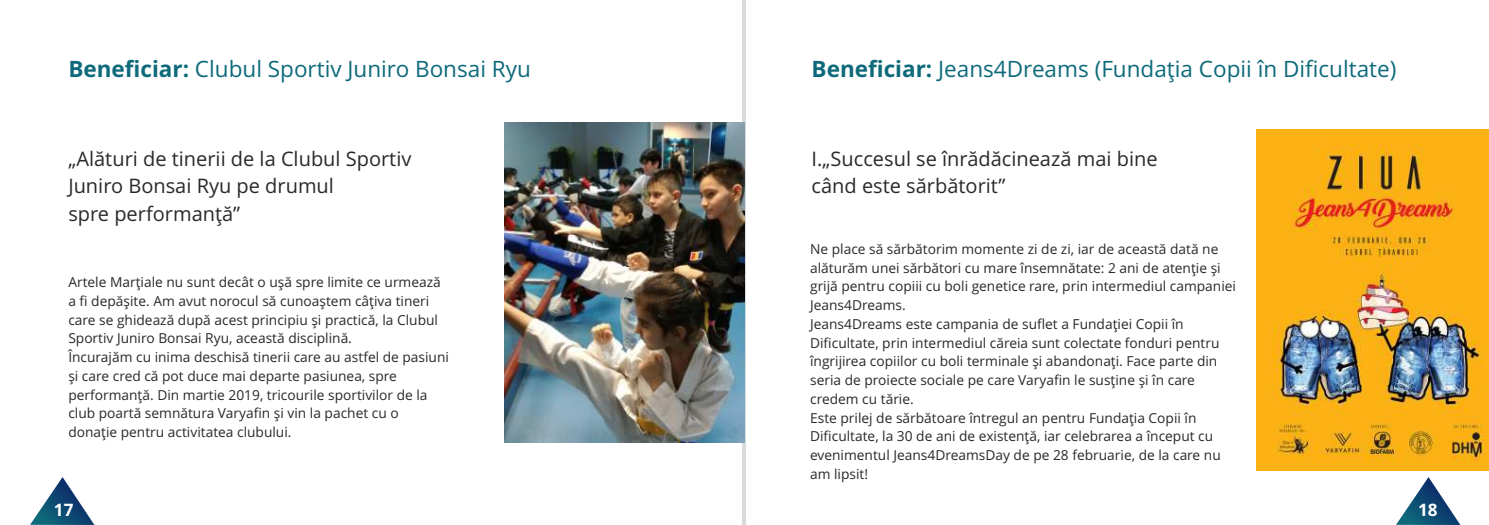
<style>
.page{position:relative;width:1489px;height:525px;background:#fff}
.page>*{position:absolute;margin:0;border:0;box-sizing:border-box;transform-origin:0 0}
.t1{font:22.5px "Open Sans";color:#0e6a7b}
.t2{font:20px/27.2px "Open Sans";color:#2b2a29}
.t3{font:700 17.12px "Open Sans";color:#fefefe}
.t4{font:13.75px/18.8px "Open Sans";color:#2b2a29}
.s1{font-weight:700}
</style>
<div class="page">
<svg style="left:742px;top:0;width:4px;height:524px"></svg>
<svg style="left:30px;top:477px;width:64px;height:47px"></svg>
<img style="left:504px;top:122px;width:240px;height:320px">
<svg style="left:1396px;top:477px;width:64px;height:47px"></svg>
<img style="left:1256px;top:130px;width:232px;height:340px">
<h1 class="t1" style="left:68px;top:59px;width:464px"><span class="s1">Beneficiar:</span> Clubul Sportiv Juniro Bonsai Ryu</h1>
<h2 class="t2" style="left:68px;top:147px;width:344px">„Alături de tinerii de la Clubul Sportiv<br>Juniro Bonsai Ryu pe drumul<br>spre performanţă”</h2>
<p class="t4" style="left:68px;top:274px;width:382px">Artele Marţiale nu sunt decât o uşă spre limite ce urmează a fi depăşite. Am avut norocul să cunoaştem câţiva tineri care se ghidează după acest principiu şi practică, la Clubul Sportiv Juniro Bonsai Ryu, această disciplină.<br>Încurajăm cu inima deschisă tinerii care au astfel de pasiuni şi care cred că pot duce mai departe pasiunea, spre performanţă. Din martie 2019, tricourile sportivilor de la club poartă semnătura Varyafin şi vin la pachet cu o donaţie pentru activitatea clubului.</p>
<p class="t3" style="left:54px;top:503px;width:21px">17</p>
<h1 class="t1" style="left:811px;top:59px;width:586px"><span class="s1">Beneficiar:</span> Jeans4Dreams (Fundaţia Copii în Dificultate)</h1>
<h2 class="t2" style="left:811px;top:147px;width:347px">I.„Succesul se înrădăcinează mai bine când este sărbătorit”</h2>
<p class="t4" style="left:810px;top:241px;width:427px">Ne place să sărbătorim momente zi de zi, iar de această dată ne alăturăm unei sărbători cu mare însemnătate: 2 ani de atenţie şi grijă pentru copiii cu boli genetice rare, prin intermediul campaniei Jeans4Dreams.</p>
<p class="t4" style="left:810px;top:316px;width:411px">Jeans4Dreams este campania de suflet a Fundaţiei Copii în Dificultate, prin intermediul căreia sunt colectate fonduri pentru îngrijirea copiilor cu boli terminale şi abandonaţi. Face parte din seria de proiecte sociale pe care Varyafin le susţine şi în care credem cu tărie.</p>
<p class="t4" style="left:810px;top:409px;width:412px">Este prilej de sărbătoare întregul an pentru Fundaţia Copii în Dificultate, la 30 de ani de existenţă, iar celebrarea a început cu evenimentul Jeans4DreamsDay de pe 28 februarie, de la care nu am lipsit!</p>
<p class="t3" style="left:1417px;top:503px;width:21px">18</p>
</div>
